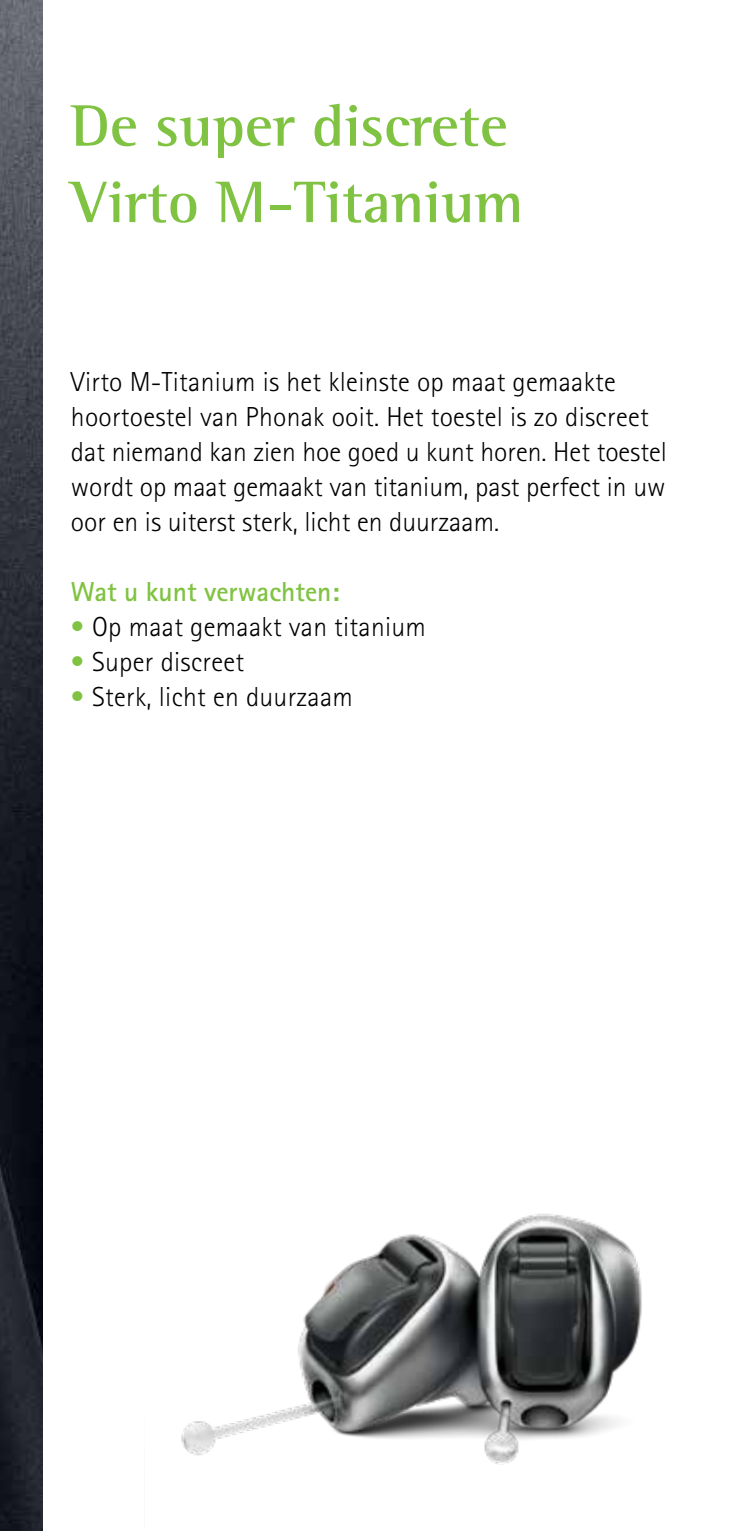
<style>
.page{position:relative;width:738px;height:1531px;background:#fff}
.page>*{position:absolute;margin:0;border:0;box-sizing:border-box;transform-origin:0 0}
.t1{font:700 60px/76.5px "Rotis Semi Serif Pro";color:#80c342}
.t2{font:300 27.5px/35px "Rotis Sans Serif Pro";letter-spacing:.01em;color:#000}
.t3{font:700 27.5px "Rotis Sans Serif Pro";color:#80c342}
.s1{color:#80c342}
</style>
<div class="page">
<img style="left:0;top:0;width:43px;height:1531px">
<img style="left:181px;top:1213px;width:461px;height:252px">
<h1 class="t1" style="left:71px;top:87px;width:453px">De super discrete<br>Virto M-Titanium</h1>
<p class="t2" style="left:71px;top:364px;width:597px">Virto M-Titanium is het kleinste op maat gemaakte hoortoestel van Phonak ooit. Het toestel is zo discreet dat niemand kan zien hoe goed u kunt horen. Het toestel wordt op maat gemaakt van titanium, past perfect in uw oor en is uiterst sterk, licht en duurzaam.</p>
<p class="t3" style="left:71px;top:574px;width:270px">Wat u kunt verwachten:</p>
<p class="t2" style="left:71px;top:609px;width:356px"><span class="s1">•</span> Op maat gemaakt van titanium</p>
<p class="t2" style="left:71px;top:644px;width:175px"><span class="s1">•</span> Super discreet</p>
<p class="t2" style="left:71px;top:679px;width:283px"><span class="s1">•</span> Sterk, licht en duurzaam</p>
</div>
